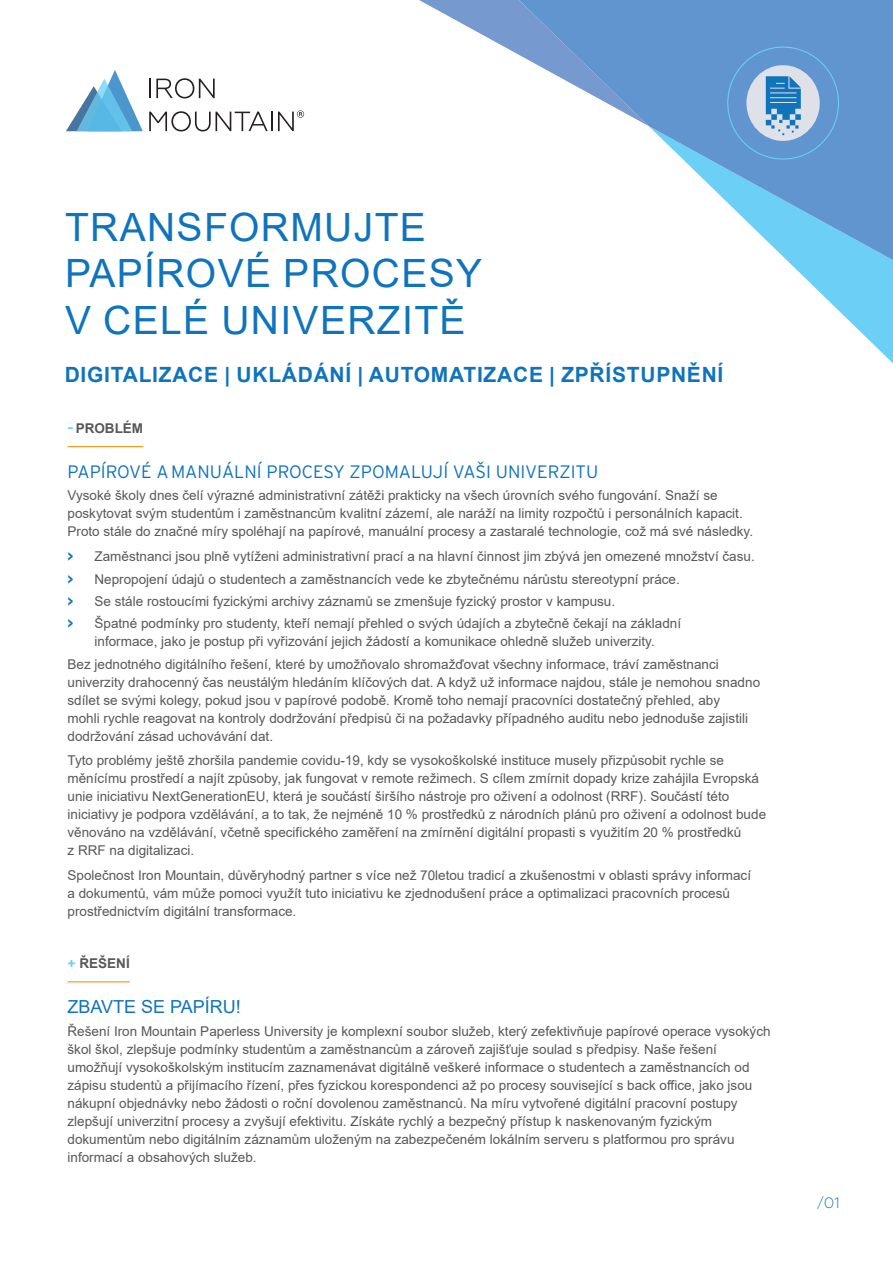
<style>
.page{position:relative;width:893px;height:1263px;background:#fff}
.page>*{position:absolute;margin:0;border:0;box-sizing:border-box;transform-origin:0 0}
.t1{font:39px/46.5px "Arial";letter-spacing:.035em;color:#1074bc}
.t2{font:700 21px "Arial";letter-spacing:.035em;color:#1074bc}
.t3{font:300 18px "Interstate";color:#1074bc}
.t4{font:18px "Arial";color:#1074bc}
.t5{font:300 15px "Geometria";color:#1074bc}
.t6{font:13.5px/18px "Arial";color:#57585a}
.t7{font:700 13.5px "Arial";color:#57585a}
.s1{font-family:"Interstate";color:#6bcff6}
.s2{font-family:"Interstate";font-weight:700;color:#1074bc}
.s3{font-size:13.5px}
</style>
<div class="page">
<svg style="left:786px;top:260px;width:107px;height:103px"></svg>
<svg style="left:419px;top:0;width:100px;height:55px"></svg>
<svg style="left:519px;top:0;width:374px;height:260px;fill:#6195cf"></svg>
<hr style="left:68px;top:446px;width:75px;height:1px;background:#f7931d">
<hr style="left:68px;top:981px;width:62px;height:1px;background:#f7931d">
<svg style="left:66px;top:70px;width:77px;height:61px"></svg>
<svg style="left:149px;top:78px;width:66px;height:20px"></svg>
<svg style="left:149px;top:110px;width:155px;height:21px"></svg>
<div style="left:746px;top:65px;width:74px;height:76px;background:#dfe1e9;border-radius:50%"></div>
<svg style="left:766px;top:76px;width:35px;height:59px"></svg>
<h1 class="t1" style="left:65px;top:204px;width:419px">TRANSFORMUJTE<br>PAPÍROVÉ PROCESY<br>V CELÉ UNIVERZITĚ</h1>
<h2 class="t2" style="left:65px;top:360px;width:660px">DIGITALIZACE | UKLÁDÁNÍ | AUTOMATIZACE | ZPŘÍSTUPNĚNÍ</h2>
<p class="t7" style="left:68px;top:418px;width:77px"><span class="s1">–</span>PROBLÉM</p>
<h3 class="t3" style="left:68px;top:462px;width:532px">PAPÍROVÉ A MANUÁLNÍ PROCESY ZPOMALUJÍ VAŠI UNIVERZITU</h3>
<p class="t6" style="left:68px;top:487px;width:687px">Vysoké školy dnes čelí výrazné administrativní zátěži prakticky na všech úrovních svého fungování. Snaží se poskytovat svým studentům i zaměstnancům kvalitní zázemí, ale naráží na limity rozpočtů i personálních kapacit.<br>Proto stále do značné míry spoléhají na papírové, manuální procesy a zastaralé technologie, což má své následky.</p>
<p class="t6" style="left:68px;top:545px;width:689px;line-height:22.4px"><span class="s2">&gt;</span> Zaměstnanci jsou plně vytíženi administrativní prací a na hlavní činnost jim zbývá jen omezené množství času. <span class="s2">&gt;</span> Nepropojení údajů o studentech a zaměstnancích vede ke zbytečnému nárůstu stereotypní práce.<br><span class="s2">&gt;</span> Se stále rostoucími fyzickými archivy záznamů se zmenšuje fyzický prostor v kampusu.<br><span class="s2">&gt;</span> Špatné podmínky pro studenty, kteří nemají přehled o svých údajích a zbytečně čekají na základní</p>
<p class="t6" style="left:68px;top:630px;width:653px;line-height:22.4px;text-indent:27px">informace, jako je postup při vyřizování jejich žádostí a komunikace ohledně služeb univerzity.<br>Bez jednotného digitálního řešení, které by umožňovalo shromažďovat všechny informace, tráví zaměstnanci</p>
<p class="t6" style="left:68px;top:673px;width:694px">univerzity drahocenný čas neustálým hledáním klíčových dat. A když už informace najdou, stále je nemohou snadno sdílet se svými kolegy, pokud jsou v papírové podobě. Kromě toho nemají pracovníci dostatečný přehled, aby<br>mohli rychle reagovat na kontroly dodržování předpisů či na požadavky případného auditu nebo jednoduše zajistili dodržování zásad uchovávání dat.</p>
<p class="t6" style="left:68px;top:751px;width:700px">Tyto problémy ještě zhoršila pandemie covidu-19, kdy se vysokoškolské instituce musely přizpůsobit rychle se měnícímu prostředí a najít způsoby, jak fungovat v remote režimech. S cílem zmírnit dopady krize zahájila Evropská unie iniciativu NextGenerationEU, která je součástí širšího nástroje pro oživení a odolnost (RRF). Součástí této iniciativy je podpora vzdělávání, a to tak, že nejméně 10 % prostředků z národních plánů pro oživení a odolnost bude věnováno na vzdělávání, včetně specifického zaměření na zmírnění digitální propasti s využitím 20 % prostředků<br>z RRF na digitalizaci.</p>
<p class="t6" style="left:68px;top:866px;width:685px">Společnost Iron Mountain, důvěryhodný partner s více než 70letou tradicí a zkušenostmi v oblasti správy informací a dokumentů, vám může pomoci využít tuto iniciativu ke zjednodušení práce a optimalizaci pracovních procesů prostřednictvím digitální transformace.</p>
<p class="t7" style="left:68px;top:953px;width:64px"><span class="s1">+</span> ŘEŠENÍ</p>
<h3 class="t4" style="left:68px;top:995px;width:175px">ZBAVTE SE PAPÍRU!</h3>
<p class="t6" style="left:68px;top:1022px;width:705px">Řešení Iron Mountain Paperless University je komplexní soubor služeb, který zefektivňuje papírové operace vysokých škol škol, zlepšuje podmínky studentům a zaměstnancům a zároveň zajišťuje soulad s předpisy. Naše řešení umožňují vysokoškolským institucím zaznamenávat digitálně veškeré informace o studentech a zaměstnancích od zápisu studentů a přijímacího řízení, přes fyzickou korespondenci až po procesy související s back office, jako jsou nákupní objednávky nebo žádosti o roční dovolenou zaměstnanců. Na míru vytvořené digitální pracovní postupy zlepšují univerzitní procesy a zvyšují efektivitu. Získáte rychlý a bezpečný přístup k naskenovaným fyzickým dokumentům nebo digitálním záznamům uloženým na zabezpečeném lokálním serveru s platformou pro správu informací a obsahových služeb.</p>
<p class="t5" style="left:817px;top:1194px;width:24px"><span class="s3">/</span>01</p>
</div>
